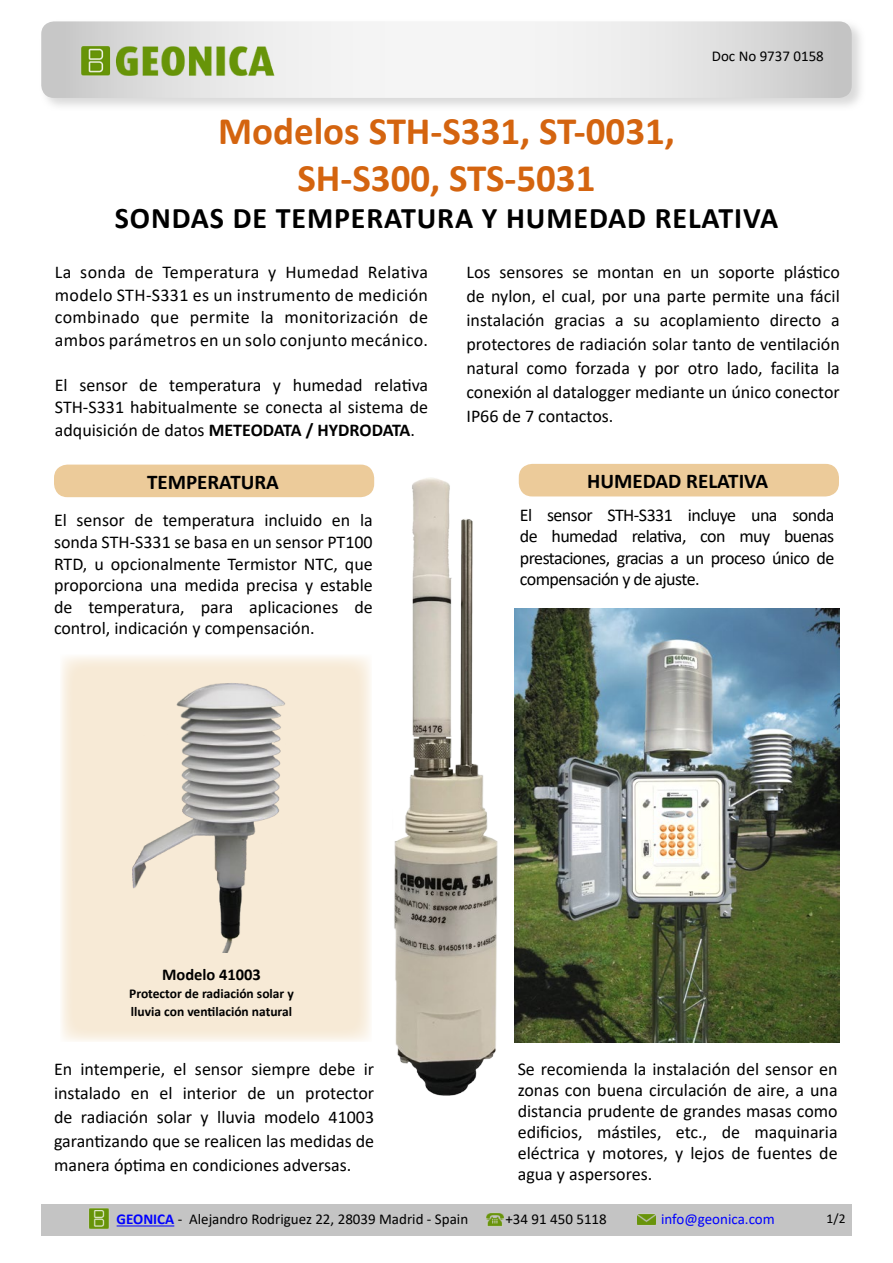
<style>
.page{position:relative;width:893px;height:1263px;background:#fff}
.page>*{position:absolute;margin:0;border:0;box-sizing:border-box;transform-origin:0 0}
.t1{font:700 39px/46.8px "Calibri";color:#d4640f;text-align:center}
.t2{font:700 30px "Calibri";letter-spacing:.03em;color:#000}
.t3{font:700 21px "Calibri";color:#000}
.t4{font:18px/24px "Calibri";color:#000;text-align:justify}
.t5{font:700 16.5px "Calibri";color:#000}
.t6{font:15px "Calibri";color:#000}
.t7{font:15px "Calibri";color:#00f}
.t8{font:700 13.5px/18px "Calibri";color:#000}
.t9{font:13.5px "Calibri";color:#000}
.s1{font-weight:700}
.s2{font-weight:700;color:#00f}
</style>
<div class="page">
<div style="left:40px;top:19px;width:826px;height:92px;background:#c4c4c4;opacity:.62"></div>
<svg style="left:41px;top:21px;width:811px;height:77px"></svg>
<div style="left:41px;top:1204px;width:811px;height:31px;background:#c4c4c4"></div>
<hr style="left:117px;top:1225px;width:57px;height:1px;background:#00f">
<img style="left:74px;top:41px;width:203px;height:38px">
<img style="left:487px;top:1213px;width:16px;height:14px">
<img style="left:89px;top:1208px;width:20px;height:21px">
<img style="left:638px;top:1214px;width:17px;height:11px">
<div style="left:60px;top:655px;width:312px;height:387px;background:#f7ead6"></div>
<img style="left:394px;top:477px;width:104px;height:619px">
<div style="left:54px;top:465px;width:320px;height:32px;background:#eccb9a;border-radius:14px"></div>
<div style="left:519px;top:464px;width:320px;height:32px;background:#eccb9a;border-radius:14px"></div>
<img style="left:132px;top:683px;width:153px;height:270px">
<img style="left:515px;top:609px;width:324px;height:433px">
<p class="t6" style="left:712px;top:46px;width:114px">Doc No 9737 0158</p>
<h1 class="t1" style="left:218px;top:107px;width:458px">Modelos STH-S331, ST-0031,<br>SH-S300, STS-5031</h1>
<h2 class="t2" style="left:115px;top:197px;width:665px">SONDAS DE TEMPERATURA Y HUMEDAD RELATIVA</h2>
<p class="t4" style="left:55px;top:261px;width:375px;line-height:22.5px">La sonda de Temperatura y Humedad Relativa modelo STH-S331 es un instrumento de medición combinado que permite la monitorización de ambos parámetros en un solo conjunto mecánico.</p>
<p class="t4" style="left:55px;top:373px;width:375px;line-height:22.5px">El sensor de temperatura y humedad relativa STH-S331 habitualmente se conecta al sistema de adquisición de datos <span class="s1">METEODATA / HYDRODATA</span>.</p>
<p class="t4" style="left:466px;top:260px;width:375px">Los sensores se montan en un soporte plástico de nylon, el cual, por una parte permite una fácil instalación gracias a su acoplamiento directo a protectores de radiación solar tanto de ventilación natural como forzada y por otro lado, facilita la conexión al datalogger mediante un único conector IP66 de 7 contactos.</p>
<p class="t3" style="left:587px;top:466px;width:183px">HUMEDAD RELATIVA</p>
<p class="t3" style="left:147px;top:467px;width:133px">TEMPERATURA</p>
<p class="t4" style="left:54px;top:509px;width:320px;line-height:21.6px">El sensor de temperatura incluido en la sonda STH-S331 se basa en un sensor PT100<br>RTD, u opcionalmente Termistor NTC, que proporciona una medida precisa y estable de temperatura, para aplicaciones de control, indicación y compensación.</p>
<p class="t4" style="left:520px;top:503px;width:316px;line-height:21.6px">El sensor STH-S331 incluye una sonda de humedad relativa, con muy buenas prestaciones, gracias a un proceso único de compensación y de ajuste.</p>
<p class="t5" style="left:162px;top:962px;width:100px">Modelo 41003</p>
<p class="t8" style="left:129px;top:984px;width:166px">Protector de radiación solar y lluvia con ventilación natural</p>
<p class="t4" style="left:54px;top:1057px;width:322px">En intemperie, el sensor siempre debe ir instalado en el interior de un protector de radiación solar y lluvia modelo 41003 garantizando que se realicen las medidas de manera óptima en condiciones adversas.</p>
<p class="t4" style="left:518px;top:1058px;width:321px;line-height:21px">Se recomienda la instalación del sensor en zonas con buena circulación de aire, a una distancia prudente de grandes masas como edificios, mástiles, etc., de maquinaria eléctrica y motores, y lejos de fuentes de agua y aspersores.</p>
<p class="t6" style="left:117px;top:1209px;width:353px"><span class="s2">GEONICA</span> - Alejandro Rodriguez 22, 28039 Madrid - Spain</p>
<p class="t6" style="left:505px;top:1209px;width:103px">+34 91 450 5118</p>
<p class="t7" style="left:661px;top:1209px;width:115px">info@geonica.com</p>
<p class="t9" style="left:827px;top:1209px;width:20px">1/2</p>
</div>
